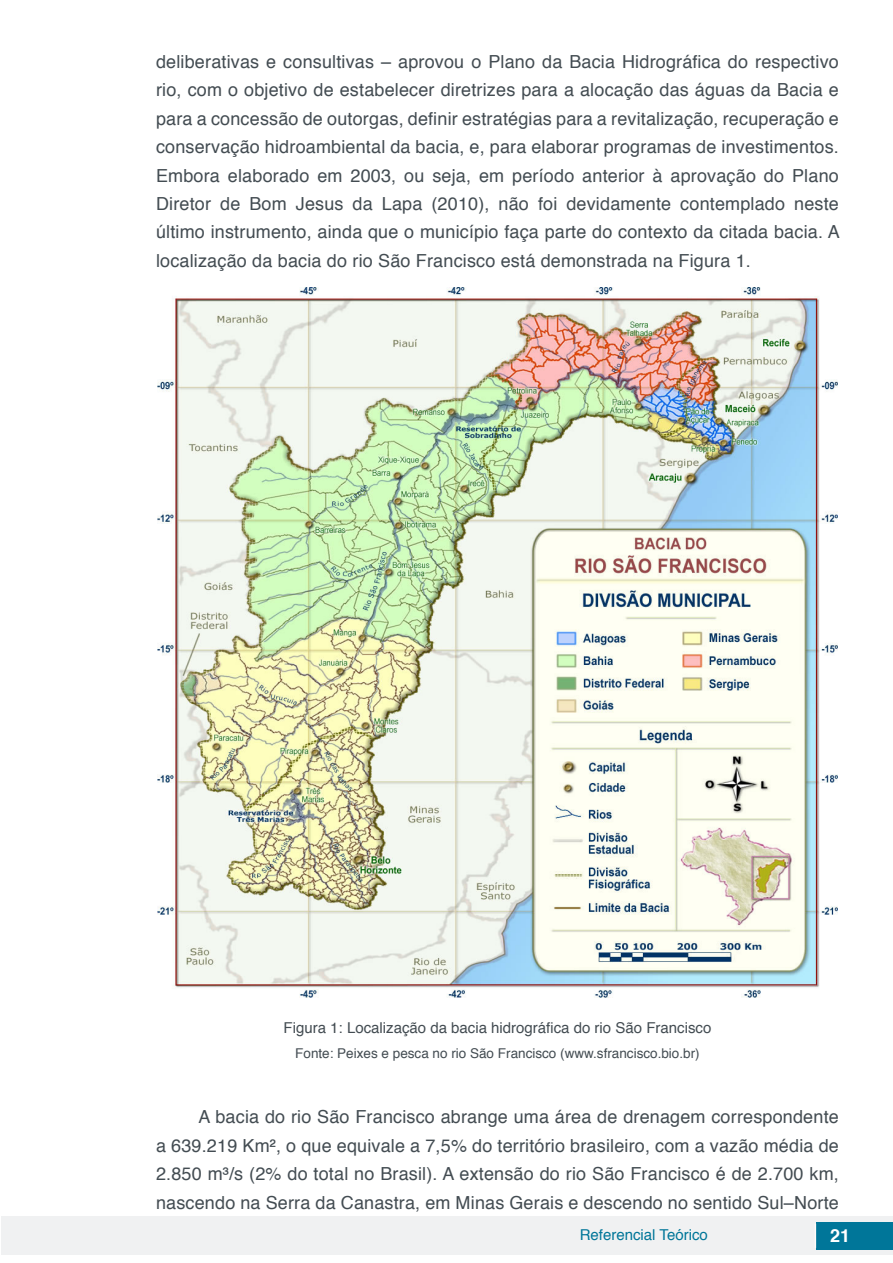
<style>
.page{position:relative;width:893px;height:1263px;background:#fff}
.page>*{position:absolute;margin:0;border:0;box-sizing:border-box;transform-origin:0 0}
.t1{font:18px/28.5px "Helvetica";letter-spacing:.01em;color:#434c52;text-align:justify}
.t2{font:700 18px "Helvetica";color:#fff}
.t3{font:15px "Helvetica";color:#434c52}
.t4{font:15px "Helvetica";color:#007699}
.t5{font:13.5px "Helvetica";color:#434c52}
</style>
<div class="page">
<div style="left:1px;top:1216px;width:891px;height:38px;background:#f0f1f2"></div>
<div style="left:816px;top:1222px;width:77px;height:27px;background:#007699"></div>
<svg style="left:815px;top:1224px;width:1px;height:24px"></svg>
<img style="left:158px;top:287px;width:679px;height:711px">
<p class="t1" style="left:156px;top:47px;width:685px">deliberativas e consultivas – aprovou o Plano da Bacia Hidrográfica do respectivo rio, com o objetivo de estabelecer diretrizes para a alocação das águas da Bacia e para a concessão de outorgas, definir estratégias para a revitalização, recuperação e conservação hidroambiental da bacia, e, para elaborar programas de investimentos.<br>Embora elaborado em 2003, ou seja, em período anterior à aprovação do Plano Diretor de Bom Jesus da Lapa (2010), não foi devidamente contemplado neste último instrumento, ainda que o município faça parte do contexto da citada bacia. A localização da bacia do rio São Francisco está demonstrada na Figura 1.</p>
<p class="t3" style="left:284px;top:1016px;width:429px">Figura 1: Localização da bacia hidrográfica do rio São Francisco</p>
<p class="t5" style="left:295px;top:1042px;width:406px">Fonte: Peixes e pesca no rio São Francisco (www.sfrancisco.bio.br)</p>
<p class="t1" style="left:156px;top:1103px;width:684px;text-indent:43px">A bacia do rio São Francisco abrange uma área de drenagem correspondente a 639.219 Km², o que equivale a 7,5% do território brasileiro, com a vazão média de 2.850 m³/s (2% do total no Brasil). A extensão do rio São Francisco é de 2.700 km, nascendo na Serra da Canastra, em Minas Gerais e descendo no sentido Sul–Norte</p>
<p class="t4" style="left:580px;top:1223px;width:130px">Referencial Teórico</p>
<p class="t2" style="left:830px;top:1221px;width:22px">21</p>
</div>
